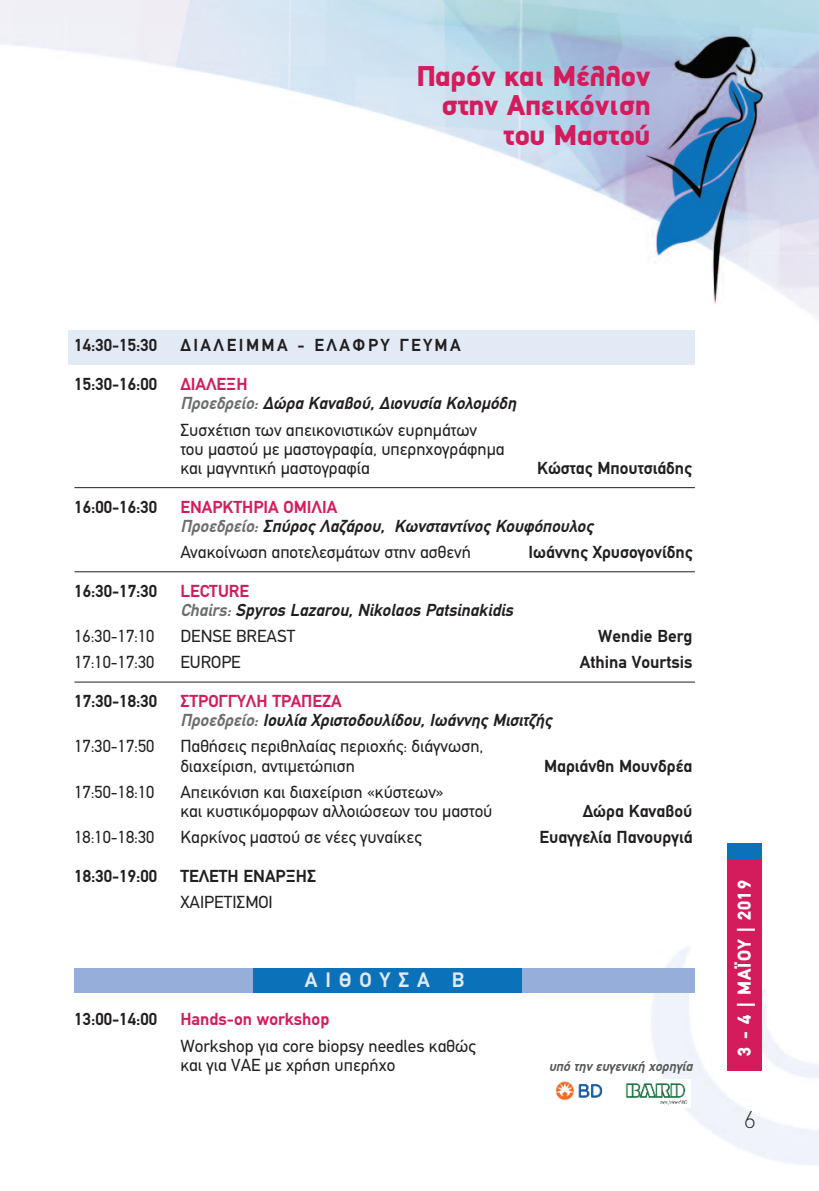
<style>
.page{position:relative;width:819px;height:1191px;background:#fff}
.page>*{position:absolute;margin:0;border:0;box-sizing:border-box;transform-origin:0 0}
.t1{font:900 28.88px/29.8px "PF Din Display";color:#d41c5c;text-align:right}
.t2{font:100 24.5px "PF Din Text";color:#231f20}
.t3{font:700 21px "PF Din Text";letter-spacing:.38em;color:#e2eaf6}
.t4{font:900 18.72px "PF Din Text";letter-spacing:.06em;color:#fff}
.t5{font:17.5px/19.2px "PF Din Text";color:#231f20}
.t6{font:italic 700 17.5px/19.2px "PF Din Text";color:#231f20}
.t7{font:700 17.5px "PF Din Text";color:#231f20}
.t8{font:700 17.5px "PF Din Text";letter-spacing:.145em;color:#231f20}
.t9{font:700 17.5px "PF Din Text";color:#d41c5c}
.t10{font:italic 700 14px "PF Din Text";color:#57585a}
.s1{font-style:normal;color:#d41c5c}
.s2{color:#6c6d70}
</style>
<div class="page">
<img style="left:0;top:0;width:819px;height:1165px">
<div style="left:727px;top:843px;width:34px;height:55px;background:#0b72ba"></div>
<div style="left:727px;top:858px;width:34px;height:212px;background:#d41c5c"></div>
<div style="left:69px;top:330px;width:625px;height:35px;background:#e2eaf6"></div>
<div style="left:74px;top:968px;width:620px;height:24px;background:#96afda"></div>
<div style="left:253px;top:968px;width:268px;height:24px;background:#0b72ba"></div>
<hr style="left:74px;top:487px;width:620px;height:1px;background:#231f20">
<hr style="left:74px;top:571px;width:620px;height:1px;background:#231f20">
<hr style="left:74px;top:681px;width:620px;height:1px;background:#231f20">
<img style="left:553px;top:1079px;width:137px;height:28px">
<h1 class="t1" style="left:417px;top:60px;width:235px">Παρόν και Μέλλον στην Απεικόνιση του Μαστού</h1>
<p class="t7" style="left:74px;top:335px;width:84px">14:30-15:30</p>
<p class="t8" style="left:180px;top:335px;width:282px">ΔΙΑΛΕΙΜΜΑ - ΕΛΑΦΡΥ ΓΕΥΜΑ</p>
<p class="t7" style="left:74px;top:374px;width:84px">15:30-16:00</p>
<p class="t6" style="left:180px;top:374px;width:337px"><span class="s1">ΔΙΑΛΕΞΗ<br></span><span class="s2">Προεδρείο:</span> Δώρα Καναβού, Διονυσία Κολομόδη</p>
<p class="t5" style="left:180px;top:420px;width:326px">Συσχέτιση των απεικονιστικών ευρημάτων του μαστού με μαστογραφία, υπερηχογράφημα και μαγνητική μαστογραφία</p>
<p class="t7" style="left:537px;top:458px;width:156px">Κώστας Μπουτσιάδης</p>
<p class="t7" style="left:74px;top:496px;width:84px">16:00-16:30</p>
<p class="t6" style="left:180px;top:497px;width:414px"><span class="s1">ΕΝΑΡΚΤΗΡΙΑ ΟΜΙΛΙΑ<br></span><span class="s2">Προεδρείο:</span> Σπύρος Λαζάρου, Κωνσταντίνος Κουφόπουλος</p>
<p class="t5" style="left:180px;top:542px;width:292px">Ανακοίνωση αποτελεσμάτων στην ασθενή</p>
<p class="t7" style="left:528px;top:542px;width:165px">Ιωάννης Χρυσογονίδης</p>
<p class="t7" style="left:74px;top:580px;width:84px">16:30-17:30</p>
<p class="t6" style="left:180px;top:581px;width:334px"><span class="s1">LECTURE<br></span><span class="s2">Chairs:</span> Spyros Lazarou, Nikolaos Patsinakidis</p>
<p class="t5" style="left:74px;top:626px;width:81px">16:30-17:10</p>
<p class="t5" style="left:180px;top:626px;width:116px">DENSE BREAST</p>
<p class="t7" style="left:598px;top:626px;width:96px">Wendie Berg</p>
<p class="t5" style="left:74px;top:653px;width:81px">17:10-17:30</p>
<p class="t5" style="left:180px;top:653px;width:62px">ΕUROPE</p>
<p class="t7" style="left:580px;top:652px;width:114px">Athina Vourtsis</p>
<p class="t7" style="left:74px;top:690px;width:84px">17:30-18:30</p>
<p class="t6" style="left:180px;top:691px;width:373px"><span class="s1">ΣΤΡΟΓΓΥΛΗ ΤΡΑΠΕΖΑ<br></span><span class="s2">Προεδρείο:</span> Ιουλία Χριστοδουλίδου, Ιωάννης Μισιτζής</p>
<p class="t5" style="left:74px;top:737px;width:81px">17:30-17:50</p>
<p class="t5" style="left:180px;top:737px;width:304px">Παθήσεις περιθηλαίας περιοχής: διάγνωση, διαχείριση, αντιμετώπιση</p>
<p class="t7" style="left:544px;top:755px;width:150px">Μαριάνθη Μουνδρέα</p>
<p class="t5" style="left:74px;top:782px;width:81px">17:50-18:10</p>
<p class="t5" style="left:180px;top:782px;width:313px">Απεικόνιση και διαχείριση «κύστεων»<br>και κυστικόμορφων αλλοιώσεων του μαστού</p>
<p class="t7" style="left:582px;top:801px;width:111px">Δώρα Καναβού</p>
<p class="t5" style="left:74px;top:828px;width:81px">18:10-18:30</p>
<p class="t5" style="left:180px;top:828px;width:243px">Καρκίνος μαστού σε νέες γυναίκες</p>
<p class="t7" style="left:539px;top:827px;width:155px">Ευαγγελία Πανουργιά</p>
<p class="t7" style="left:74px;top:865px;width:84px">18:30-19:00</p>
<p class="t7" style="left:180px;top:865px;width:137px">ΤΕΛΕΤΗ ΕΝΑΡΞΗΣ</p>
<p class="t5" style="left:180px;top:892px;width:94px">ΧΑΙΡΕΤΙΣΜΟΙ</p>
<p class="t3" style="left:305px;top:967px;width:161px">ΑΙΘΟΥΣΑ Β</p>
<p class="t7" style="left:74px;top:1009px;width:84px">13:00-14:00</p>
<p class="t9" style="left:180px;top:1009px;width:150px">Hands-on workshop</p>
<p class="t5" style="left:180px;top:1036px;width:297px">Workshop για core biopsy needles καθώς και για VAE με χρήση υπερήχο</p>
<p class="t10" style="left:548px;top:1058px;width:145px">υπό την ευγενική χορηγία</p>
<p class="t4" style="left:733px;top:1055px;width:177px;rotate:-90deg">3 - 4 | ΜΑΪΟΥ | 2019</p>
<h2 class="t2" style="left:744px;top:1105px;width:12px">6</h2>
</div>
